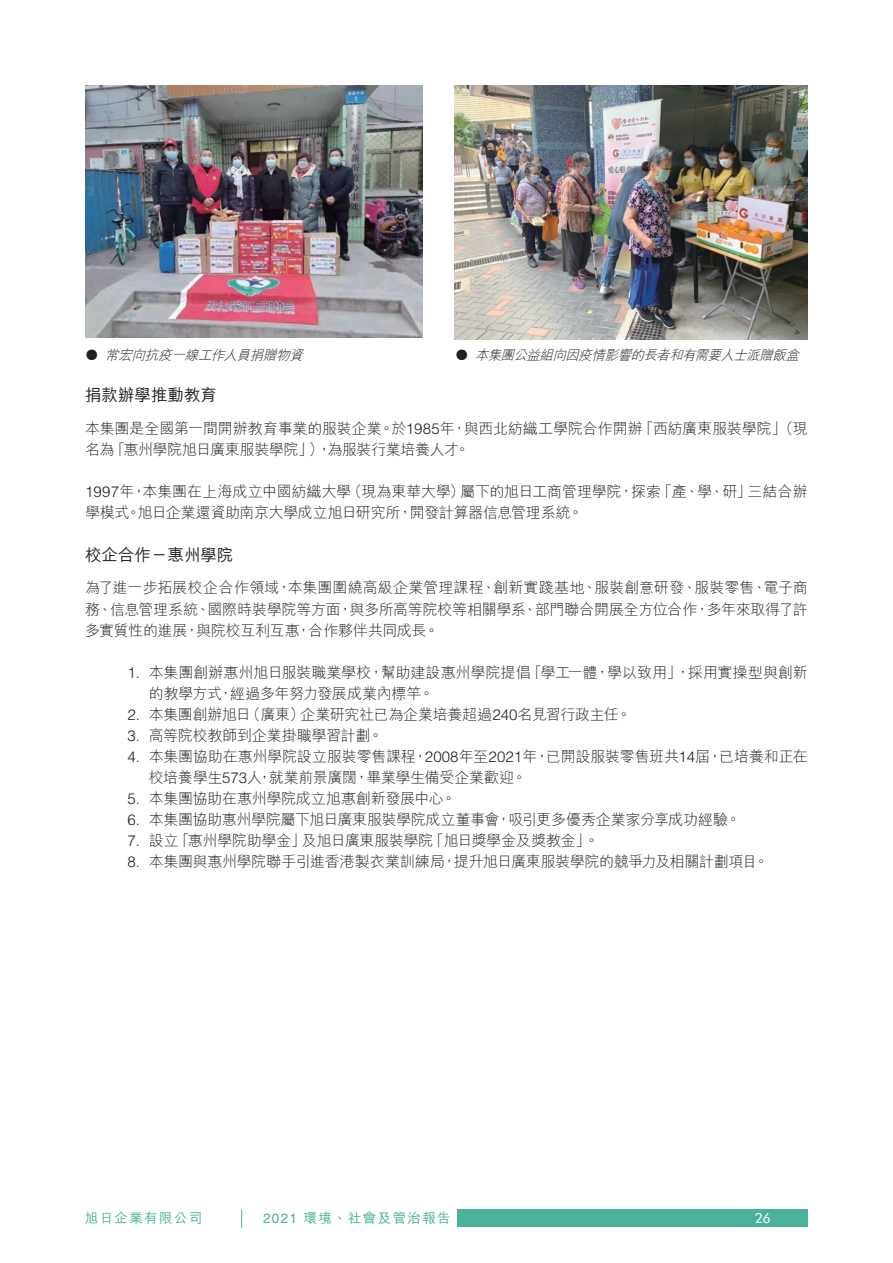
<style>
.page{position:relative;width:893px;height:1263px;background:#fff}
.page>*{position:absolute;margin:0;border:0;box-sizing:border-box;transform-origin:0 0}
.t1{font:500 16.5px "M Hei HK";color:#231f20}
.t2{font:300 15px "M Hei HK";letter-spacing:-.015em;color:#231f20}
.t3{font:300 15px "Helvetica LT Std";letter-spacing:.01em;color:#231f20}
.t4{font:300 15px "M Hei HK";letter-spacing:.005em;color:#231f20}
.t5{font:300 15px "M Hei HK";letter-spacing:.01em;color:#231f20}
.t6{font:300 15px "M Hei HK";letter-spacing:-.035em;color:#231f20}
.t7{font:italic 300 13.5px "M Hei HK";color:#231f20}
.t8{font:500 13.5px "M Hei HK";letter-spacing:.1em;color:#4ab29b}
.t9{font:13.5px "Helvetica LT Std";color:#4ab29b}
.t10{font:300 13.5px "M Hei HK";color:#231f20}
.t11{font:500 13.2px "Futura Std";color:#fff}
.s1{font-family:"M Hei HK"}
.s2{font-family:"Helvetica LT Std"}
</style>
<div class="page">
<div style="left:458px;top:1209px;width:350px;height:18px;background:#4ab29b"></div>
<svg style="left:241px;top:1209px;width:1px;height:19px"></svg>
<img style="left:85px;top:85px;width:337px;height:253px">
<img style="left:455px;top:85px;width:353px;height:254px">
<p class="t7" style="left:105px;top:345px;width:204px">常宏向抗疫一線工作人員捐贈物資</p>
<p class="t10" style="left:85px;top:345px;width:15px">●</p>
<p class="t1" style="left:85px;top:383px;width:133px">捐款辦學推動教育</p>
<p class="t10" style="left:455px;top:345px;width:15px">●</p>
<p class="t7" style="left:475px;top:345px;width:331px">本集團公益組向因疫情影響的長者和有需要人士派贈飯盒</p>
<p class="t2" style="left:85px;top:418px;width:298px">本集團是全國第一間開辦教育事業的服裝企業</p>
<p class="t2" style="left:464px;top:418px;width:180px">與西北紡織工學院合作開辦</p>
<p class="t2" style="left:639px;top:418px;width:170px">「西紡廣東服裝學院」（現</p>
<p class="t3" style="left:391px;top:419px;width:65px"><span class="s1">於</span>1985<span class="s1">年</span></p>
<p class="t2" style="left:379px;top:418px;width:17px">。</p>
<p class="t2" style="left:452px;top:418px;width:16px">，</p>
<p class="t2" style="left:110px;top:439px;width:350px">「惠州學院旭日廣東服裝學院」）為服裝行業培養人才</p>
<p class="t2" style="left:85px;top:439px;width:31px">名為</p>
<p class="t2" style="left:455px;top:439px;width:16px">。</p>
<p class="t2" style="left:317px;top:439px;width:16px">，</p>
<p class="t2" style="left:747px;top:481px;width:62px">三結合辦</p>
<p class="t2" style="left:143px;top:481px;width:210px">本集團在上海成立中國紡織大學</p>
<p class="t2" style="left:347px;top:481px;width:119px">（現為東華大學）</p>
<p class="t2" style="left:460px;top:481px;width:163px">屬下的旭日工商管理學院</p>
<p class="t2" style="left:657px;top:481px;width:31px">「產</p>
<p class="t3" style="left:85px;top:482px;width:51px">1997<span class="s1">年</span></p>
<p class="t2" style="left:631px;top:481px;width:32px">探索</p>
<p class="t2" style="left:697px;top:481px;width:16px">學</p>
<p class="t2" style="left:722px;top:481px;width:31px">研」</p>
<p class="t2" style="left:131px;top:481px;width:16px">，</p>
<p class="t2" style="left:619px;top:481px;width:16px">，</p>
<p class="t2" style="left:685px;top:481px;width:16px">、</p>
<p class="t2" style="left:710px;top:481px;width:16px">、</p>
<p class="t2" style="left:138px;top:502px;width:264px">旭日企業還資助南京大學成立旭日研究所</p>
<p class="t2" style="left:410px;top:502px;width:162px">開發計算器信息管理系統</p>
<p class="t2" style="left:85px;top:502px;width:46px">學模式</p>
<p class="t1" style="left:85px;top:543px;width:150px">校企合作－惠州學院</p>
<p class="t2" style="left:126px;top:502px;width:16px">。</p>
<p class="t2" style="left:568px;top:502px;width:16px">。</p>
<p class="t2" style="left:398px;top:502px;width:16px">，</p>
<p class="t2" style="left:288px;top:577px;width:197px">本集團圍繞高級企業管理課程</p>
<p class="t2" style="left:493px;top:577px;width:93px">創新實踐基地</p>
<p class="t5" style="left:85px;top:577px;width:196px">為了進一步拓展校企合作領域</p>
<p class="t2" style="left:594px;top:577px;width:104px">服裝創意研發、</p>
<p class="t2" style="left:764px;top:577px;width:46px">電子商</p>
<p class="t2" style="left:694px;top:577px;width:62px">服裝零售</p>
<p class="t2" style="left:276px;top:577px;width:16px">，</p>
<p class="t2" style="left:481px;top:577px;width:16px">、</p>
<p class="t2" style="left:582px;top:577px;width:16px">、</p>
<p class="t2" style="left:752px;top:577px;width:16px">、</p>
<p class="t2" style="left:350px;top:598px;width:178px">與多所高等院校等相關學系</p>
<p class="t2" style="left:208px;top:598px;width:135px">國際時裝學院等方面</p>
<p class="t2" style="left:535px;top:598px;width:164px">部門聯合開展全方位合作</p>
<p class="t6" style="left:707px;top:598px;width:103px">多年來取得了許</p>
<p class="t2" style="left:110px;top:598px;width:90px">信息管理系統</p>
<p class="t2" style="left:85px;top:598px;width:16px">務</p>
<p class="t2" style="left:338px;top:598px;width:16px">，</p>
<p class="t2" style="left:695px;top:598px;width:16px">，</p>
<p class="t2" style="left:98px;top:598px;width:16px">、</p>
<p class="t2" style="left:195px;top:598px;width:16px">、</p>
<p class="t2" style="left:522px;top:598px;width:16px">、</p>
<p class="t2" style="left:308px;top:619px;width:119px">合作夥伴共同成長</p>
<p class="t2" style="left:196px;top:619px;width:105px">與院校互利互惠</p>
<p class="t2" style="left:85px;top:619px;width:104px">多實質性的進展</p>
<p class="t2" style="left:424px;top:619px;width:16px">。</p>
<p class="t2" style="left:185px;top:619px;width:17px">，</p>
<p class="t2" style="left:296px;top:619px;width:16px">，</p>
<p class="t3" style="left:128px;top:663px;width:14px">1.</p>
<p class="t2" style="left:149px;top:661px;width:224px">本集團創辦惠州旭日服裝職業學校</p>
<p class="t4" style="left:688px;top:661px;width:122px">採用實操型與創新</p>
<p class="t4" style="left:381px;top:661px;width:151px">幫助建設惠州學院提倡</p>
<p class="t2" style="left:607px;top:661px;width:85px">學以致用，」</p>
<p class="t2" style="left:527px;top:661px;width:72px">「學工一體</p>
<p class="t2" style="left:369px;top:661px;width:16px">，</p>
<p class="t2" style="left:595px;top:661px;width:16px">，</p>
<p class="t2" style="left:230px;top:682px;width:193px">經過多年努力發展成業內標竿</p>
<p class="t2" style="left:149px;top:682px;width:75px">的教學方式</p>
<p class="t2" style="left:419px;top:682px;width:16px">。</p>
<p class="t2" style="left:218px;top:682px;width:16px">，</p>
<p class="t3" style="left:128px;top:705px;width:14px">2.</p>
<p class="t2" style="left:149px;top:703px;width:104px">本集團創辦旭日</p>
<p class="t2" style="left:246px;top:703px;width:60px">（廣東）</p>
<p class="t2" style="left:300px;top:703px;width:333px">企業研究社已為企業培養超過<span class="s2">240</span>名見習行政主任。</p>
<p class="t3" style="left:128px;top:726px;width:14px">3.</p>
<p class="t2" style="left:149px;top:724px;width:223px">高等院校教師到企業掛職學習計劃</p>
<p class="t2" style="left:368px;top:724px;width:16px">。</p>
<p class="t3" style="left:128px;top:747px;width:14px">4.</p>
<p class="t2" style="left:546px;top:745px;width:165px">已開設服裝零售班共<span class="s2">14</span>屆</p>
<p class="t2" style="left:719px;top:745px;width:90px">已培養和正在</p>
<p class="t2" style="left:149px;top:745px;width:268px">本集團協助在惠州學院設立服裝零售課程</p>
<p class="t3" style="left:413px;top:747px;width:126px"><span class="s1">，</span>2008<span class="s1">年至</span>2021<span class="s1">年</span></p>
<p class="t2" style="left:534px;top:745px;width:16px">，</p>
<p class="t2" style="left:707px;top:745px;width:16px">，</p>
<p class="t2" style="left:269px;top:766px;width:90px">就業前景廣闊</p>
<p class="t2" style="left:149px;top:766px;width:115px">校培養學生<span class="s2">573</span>人</p>
<p class="t2" style="left:366px;top:766px;width:149px">畢業學生備受企業歡迎</p>
<p class="t2" style="left:512px;top:766px;width:16px">。</p>
<p class="t2" style="left:257px;top:766px;width:16px">，</p>
<p class="t2" style="left:354px;top:766px;width:16px">，</p>
<p class="t3" style="left:128px;top:789px;width:14px">5.</p>
<p class="t2" style="left:149px;top:787px;width:296px">本集團協助在惠州學院成立旭惠創新發展中心</p>
<p class="t2" style="left:441px;top:787px;width:16px">。</p>
<p class="t3" style="left:128px;top:810px;width:14px">6.</p>
<p class="t2" style="left:149px;top:808px;width:352px">本集團協助惠州學院屬下旭日廣東服裝學院成立董事會</p>
<p class="t2" style="left:508px;top:808px;width:221px">吸引更多優秀企業家分享成功經驗</p>
<p class="t2" style="left:726px;top:808px;width:16px">。</p>
<p class="t2" style="left:496px;top:808px;width:16px">，</p>
<p class="t3" style="left:128px;top:831px;width:14px">7.</p>
<p class="t2" style="left:302px;top:829px;width:133px">及旭日廣東服裝學院</p>
<p class="t2" style="left:175px;top:829px;width:132px">「惠州學院助學金」</p>
<p class="t2" style="left:429px;top:829px;width:172px">「旭日獎學金及獎教金。「</p>
<p class="t2" style="left:149px;top:829px;width:32px">設立</p>
<p class="t3" style="left:128px;top:852px;width:14px">8.</p>
<p class="t2" style="left:454px;top:850px;width:305px">提升旭日廣東服裝學院的競爭力及相關計劃項目</p>
<p class="t2" style="left:149px;top:850px;width:297px">本集團與惠州學院聯手引進香港製衣業訓練局</p>
<p class="t2" style="left:754px;top:850px;width:16px">。</p>
<p class="t2" style="left:442px;top:850px;width:16px">，</p>
<p class="t8" style="left:85px;top:1208px;width:119px">旭日企業有限公司</p>
<p class="t9" style="left:263px;top:1210px;width:36px">2021</p>
<p class="t8" style="left:304px;top:1208px;width:149px">環境、社會及管治報告</p>
<p class="t11" style="left:755px;top:1210px;width:17px">26</p>
</div>
